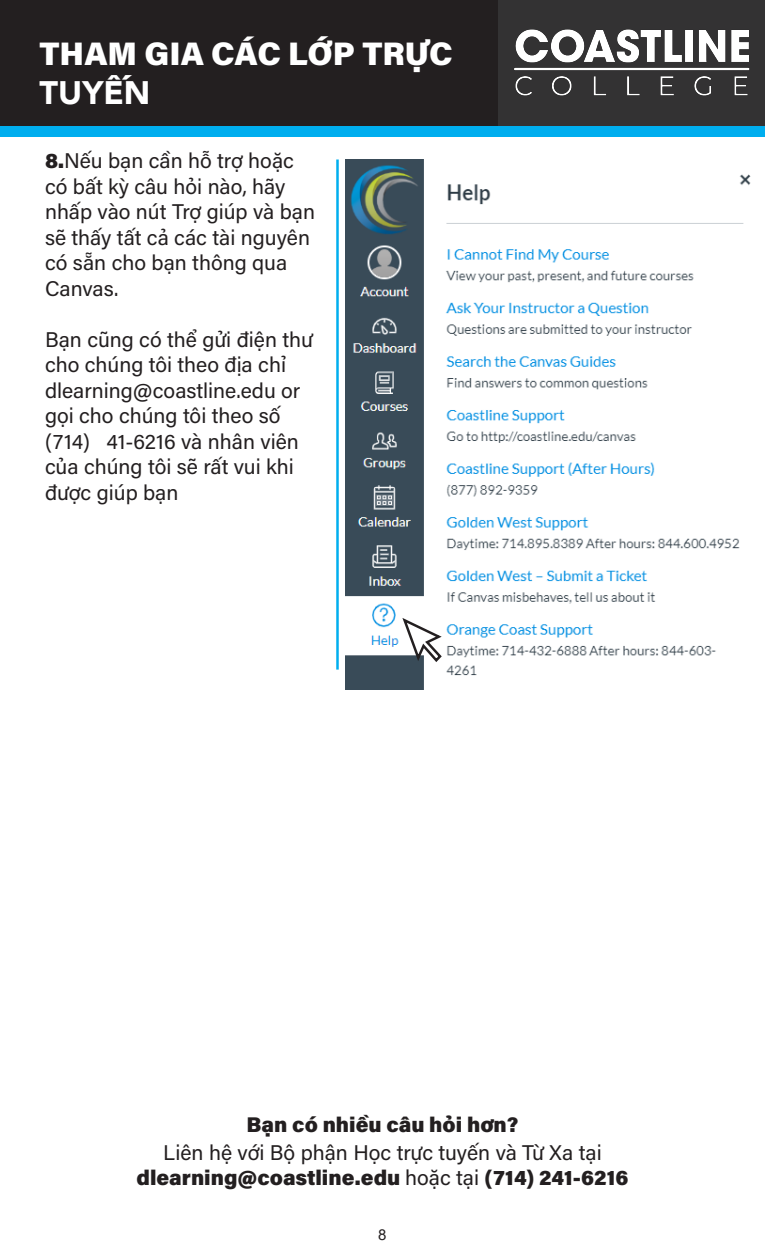
<style>
.page{position:relative;width:765px;height:1260px;background:#fff}
.page>*{position:absolute;margin:0;border:0;box-sizing:border-box;transform-origin:0 0}
.t1{font:900 32.5px/39px "Acumin Pro";color:#fff}
.t2{font:21.25px/25.5px "Acumin Pro";color:#231f20}
.t3{font:900 21.25px "Acumin Pro";color:#231f20}
.t4{font:15px "Arial";color:#231f20}
.s1{font-family:"Avenir"}
.s2{font-weight:900}
.s3{font-weight:400}
</style>
<div class="page">
<hr style="left:336px;top:159px;width:3px;height:511px;background:#00aeef">
<div style="left:1px;top:0;width:764px;height:128px;background:#231f20"></div>
<div style="left:499px;top:0;width:266px;height:128px;background:#333233"></div>
<div style="left:1px;top:127px;width:764px;height:10px;background:#00aeef"></div>
<img style="left:498px;top:20px;width:252px;height:85px">
<img style="left:346px;top:159px;width:405px;height:530px">
<svg style="left:400px;top:615px;width:45px;height:49px"></svg>
<h1 class="t1" style="left:40px;top:33px;width:415px">THAM GIA CÁC LỚP TRỰC<br><span class="s1">TUYẾN</span></h1>
<p class="t2" style="left:45px;top:147px;width:272px"><span class="s2">8.</span>Nếu bạn cần hỗ trợ hoặc có bất kỳ câu hỏi nào, hãy nhấp vào nút Trợ giúp và bạn sẽ thấy tất cả các tài nguyên có sẵn cho bạn thông qua<br>Canvas.</p>
<p class="t2" style="left:45px;top:326px;width:269px">Bạn cũng có thể gửi điện thư cho chúng tôi theo địa chỉ dlearning@coastline.edu or gọi cho chúng tôi theo số (714) 41-6216 và nhân viên của chúng tôi sẽ rất vui khi được giúp bạn</p>
<p class="t2" style="left:163px;top:1110px;width:440px;line-height:27.5px;text-align:center"><span class="s2">Bạn có nhiều câu hỏi hơn?<br></span>Liên hệ với Bộ phận Học trực tuyến và Từ Xa tại</p>
<p class="t3" style="left:137px;top:1163px;width:493px">dlearning@coastline.edu <span class="s3">hoặc tại</span> (714) 241-6216</p>
<p class="t4" style="left:378px;top:1224px;width:10px">8</p>
</div>
